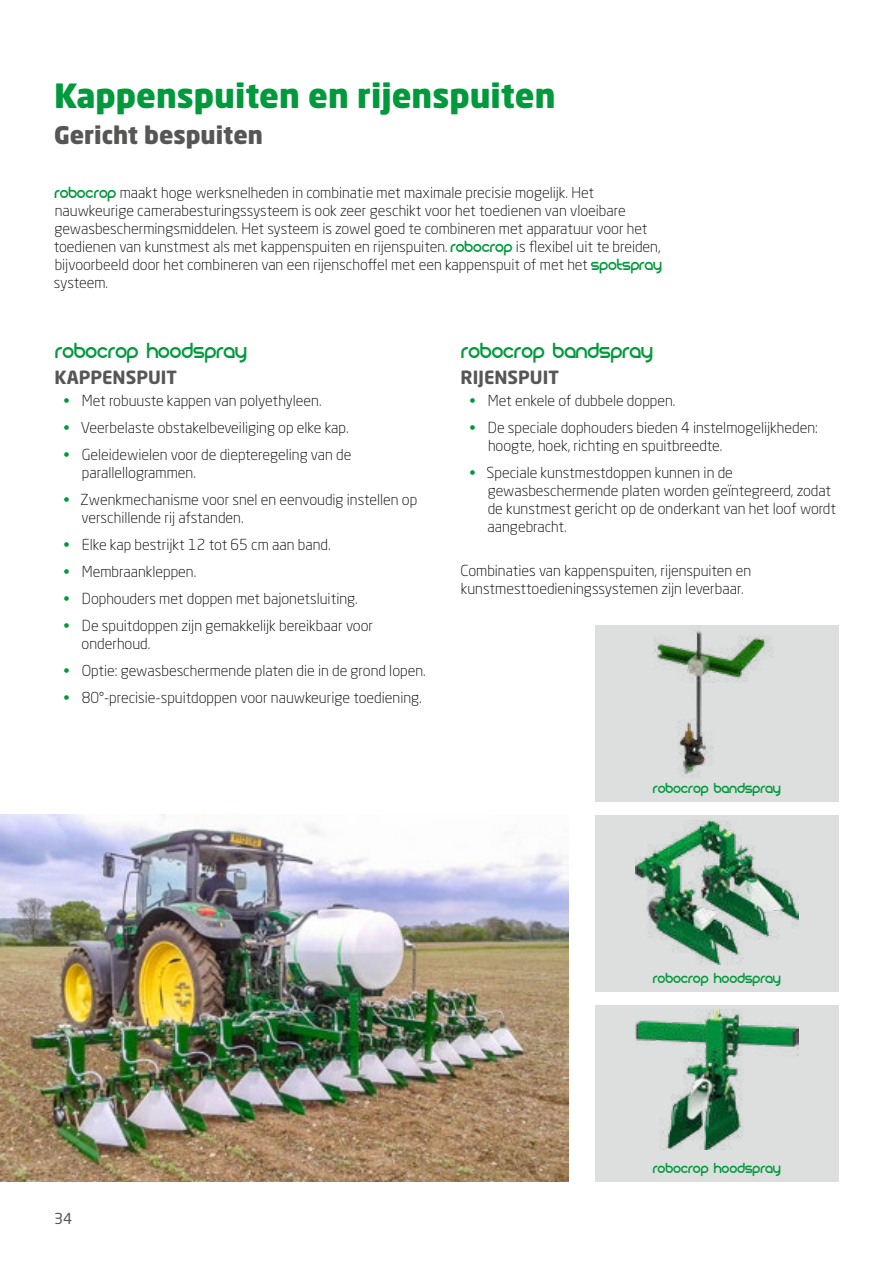
<style>
.page{position:relative;width:893px;height:1263px;background:#fff}
.page>*{position:absolute;margin:0;border:0;box-sizing:border-box;transform-origin:0 0}
.t1{font:900 33px "Neo Sans W1 G";color:#009a3c}
.t2{font:24.3px "REZ";color:#009a3c}
.t3{font:900 24px "Neo Sans W1 G";color:#565655}
.t4{font:700 18px "Neo Sans W1 G";color:#565655}
.t5{font:16.2px "REZ";color:#009a3c}
.t6{font:300 15px/18px "Neo Sans W1 G";color:#000}
.t7{font:15px "Neo Sans W1 G";color:#565655}
.s1{font-family:"REZ";font-weight:400;font-size:18px;color:#009a3c}
.s2{color:#00963e}
</style>
<div class="page">
<img style="left:0;top:815px;width:568px;height:367px">
<div style="left:595px;top:815px;width:244px;height:176px;background:#dddede"></div>
<img style="left:636px;top:821px;width:163px;height:143px">
<div style="left:595px;top:1005px;width:244px;height:177px;background:#dddede"></div>
<img style="left:636px;top:1009px;width:163px;height:141px">
<img style="left:595px;top:625px;width:244px;height:176px">
<h1 class="t1" style="left:54px;top:82px;width:503px">Kappenspuiten en rĳenspuiten</h1>
<h3 class="t3" style="left:54px;top:125px;width:210px">Gericht bespuiten</h3>
<p class="t6" style="left:54px;top:185px;width:610px"><span class="s1">Robocrop</span> maakt hoge werksnelheden in combinatie met maximale precisie mogelĳk. Het nauwkeurige camerabesturingssysteem is ook zeer geschikt voor het toedienen van vloeibare gewasbeschermingsmiddelen. Het systeem is zowel goed te combineren met apparatuur voor het toedienen van kunstmest als met kappenspuiten en rĳenspuiten. <span class="s1">robocrop</span> is flexibel uit te breiden, bĳvoorbeeld door het combineren van een rĳenschoffel met een kappenspuit of met het <span class="s1">spotspray </span>systeem.</p>
<h2 class="t2" style="left:55px;top:342px;width:193px">ROBOCROP HOODSPRAY</h2>
<p class="t4" style="left:55px;top:370px;width:124px">KAPPENSPUIT</p>
<p class="t6" style="left:63px;top:393px;width:260px"><span class="s2">•</span> Met robuuste kappen van polyethyleen.</p>
<p class="t6" style="left:63px;top:420px;width:287px"><span class="s2">•</span> Veerbelaste obstakelbeveiliging op elke kap.</p>
<p class="t6" style="left:82px;top:447px;width:271px;text-indent:-19px"><span class="s2">•</span> Geleidewielen voor de diepteregeling van de parallellogrammen.</p>
<p class="t6" style="left:81px;top:492px;width:337px;text-indent:-18px"><span class="s2">•</span> Zwenkmechanisme voor snel en eenvoudig instellen op verschillende rĳ afstanden.</p>
<p class="t6" style="left:63px;top:537px;width:269px"><span class="s2">•</span> Elke kap bestrĳkt 12 tot 65 cm aan band.</p>
<p class="t6" style="left:63px;top:564px;width:134px"><span class="s2">•</span> Membraankleppen.</p>
<p class="t6" style="left:63px;top:591px;width:296px"><span class="s2">•</span> Dophouders met doppen met bajonetsluiting.</p>
<p class="t6" style="left:82px;top:618px;width:293px;text-indent:-18px"><span class="s2">•</span> De spuitdoppen zĳn gemakkelĳk bereikbaar voor onderhoud.</p>
<p class="t6" style="left:63px;top:663px;width:364px"><span class="s2">•</span> Optie: gewasbeschermende platen die in de grond lopen.</p>
<p class="t6" style="left:63px;top:690px;width:360px"><span class="s2">•</span> 80°-precisie-spuitdoppen voor nauwkeurige toediening.</p>
<h2 class="t2" style="left:462px;top:342px;width:193px">ROBOCROP BANDSPRAY</h2>
<p class="t4" style="left:461px;top:370px;width:100px">RĲENSPUIT</p>
<p class="t6" style="left:469px;top:393px;width:208px"><span class="s2">•</span> Met enkele of dubbele doppen.</p>
<p class="t6" style="left:488px;top:420px;width:331px;text-indent:-19px"><span class="s2">•</span> De speciale dophouders bieden 4 instelmogelĳkheden: hoogte, hoek, richting en spuitbreedte.</p>
<p class="t6" style="left:487px;top:465px;width:350px;text-indent:-18px"><span class="s2">•</span> Speciale kunstmestdoppen kunnen in de gewasbeschermende platen worden geïntegreerd, zodat de kunstmest gericht op de onderkant van het loof wordt aangebracht.</p>
<p class="t6" style="left:461px;top:563px;width:292px">Combinaties van kappenspuiten, rĳenspuiten en kunstmesttoedieningssystemen zĳn leverbaar.</p>
<p class="t5" style="left:653px;top:782px;width:129px">robocrop bandspray</p>
<p class="t7" style="left:54px;top:1212px;width:20px">34</p>
<p class="t5" style="left:653px;top:973px;width:129px">robocrop hoodspray</p>
<p class="t5" style="left:653px;top:1163px;width:129px">robocrop hoodspray</p>
</div>
